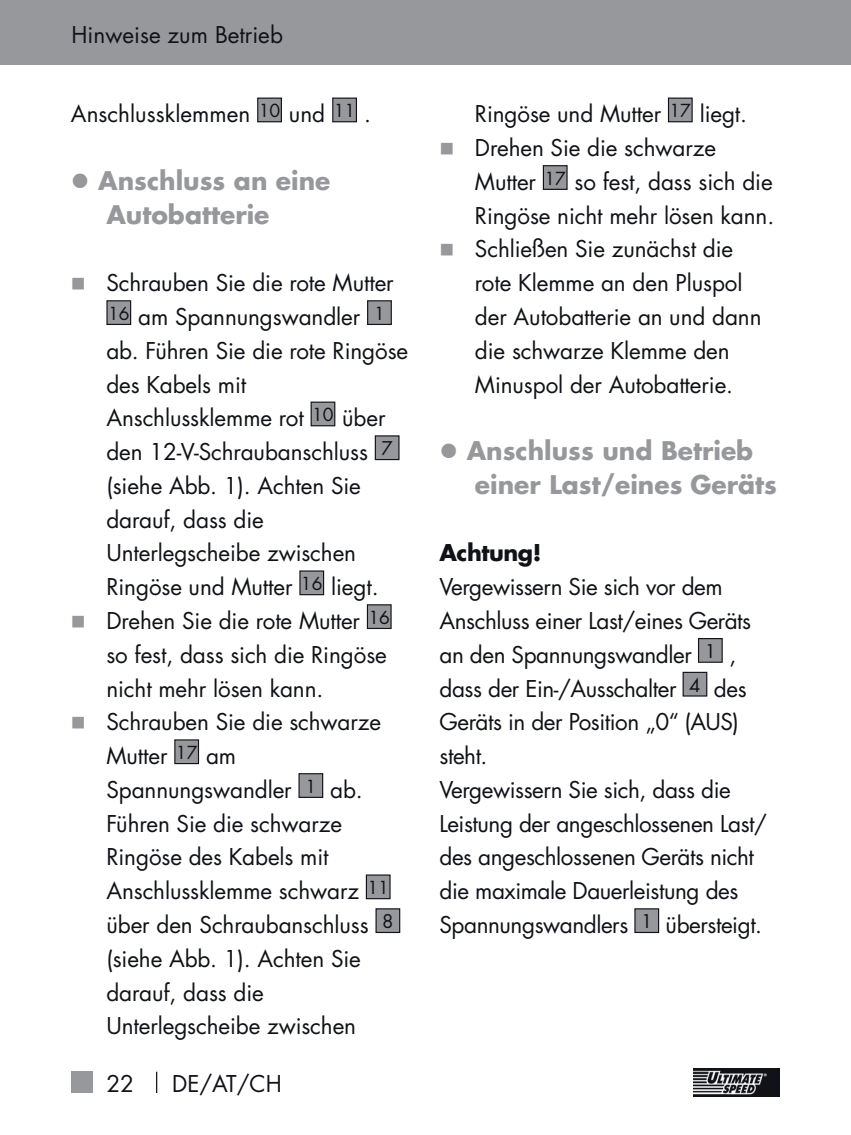
<style>
.page{position:relative;width:851px;height:1135px;background:#fff}
.page>*{position:absolute;margin:0;border:0;box-sizing:border-box;transform-origin:0 0}
.t1{font:700 25px/33.8px "Futura LT Pro";color:#96989b}
.t2{font:22.5px/33.8px "Futura LT Pro";letter-spacing:-.005em;color:#101218}
.t3{font:700 22.5px "Futura LT Pro";letter-spacing:-.02em;color:#101218}
</style>
<div class="page">
<div style="left:0;top:0;width:851px;height:65px;background:#96989b"></div>
<img style="left:693px;top:1068px;width:87px;height:28px">
<div style="left:71px;top:1071px;width:21px;height:21px;background:#96989b"></div>
<svg style="left:156px;top:1071px;width:1px;height:21px"></svg>
<div style="left:258px;top:98px;width:23px;height:24px;background:#96989b"></div>
<div style="left:257px;top:97px;width:25px;height:25px;border:1px solid #101218"></div>
<div style="left:333px;top:98px;width:23px;height:24px;background:#96989b"></div>
<div style="left:332px;top:97px;width:25px;height:25px;border:1px solid #101218"></div>
<div style="left:107px;top:301px;width:24px;height:23px;background:#96989b"></div>
<div style="left:106px;top:300px;width:25px;height:25px;border:1px solid #101218"></div>
<div style="left:368px;top:301px;width:23px;height:23px;background:#96989b"></div>
<div style="left:367px;top:300px;width:25px;height:25px;border:1px solid #101218"></div>
<div style="left:311px;top:402px;width:24px;height:23px;background:#96989b"></div>
<div style="left:311px;top:401px;width:24px;height:25px;border:1px solid #101218"></div>
<div style="left:375px;top:436px;width:24px;height:23px;background:#96989b"></div>
<div style="left:375px;top:435px;width:25px;height:25px;border:1px solid #101218"></div>
<div style="left:300px;top:571px;width:24px;height:23px;background:#96989b"></div>
<div style="left:299px;top:570px;width:25px;height:25px;border:1px solid #101218"></div>
<div style="left:367px;top:604px;width:24px;height:24px;background:#96989b"></div>
<div style="left:367px;top:604px;width:25px;height:24px;border:1px solid #101218"></div>
<div style="left:175px;top:739px;width:23px;height:24px;background:#96989b"></div>
<div style="left:299px;top:773px;width:24px;height:24px;background:#96989b"></div>
<div style="left:298px;top:772px;width:25px;height:25px;border:1px solid #101218"></div>
<div style="left:366px;top:874px;width:24px;height:24px;background:#96989b"></div>
<div style="left:366px;top:874px;width:25px;height:24px;border:1px solid #101218"></div>
<div style="left:376px;top:908px;width:24px;height:24px;background:#96989b"></div>
<div style="left:375px;top:907px;width:25px;height:25px;border:1px solid #101218"></div>
<div style="left:668px;top:98px;width:24px;height:24px;background:#96989b"></div>
<div style="left:668px;top:97px;width:25px;height:25px;border:1px solid #101218"></div>
<div style="left:543px;top:166px;width:24px;height:23px;background:#96989b"></div>
<div style="left:543px;top:165px;width:25px;height:25px;border:1px solid #101218"></div>
<div style="left:698px;top:638px;width:24px;height:24px;background:#96989b"></div>
<div style="left:698px;top:637px;width:25px;height:25px;border:1px solid #101218"></div>
<div style="left:683px;top:672px;width:24px;height:23px;background:#96989b"></div>
<div style="left:683px;top:671px;width:24px;height:25px;border:1px solid #101218"></div>
<div style="left:635px;top:908px;width:24px;height:24px;background:#96989b"></div>
<p class="t2" style="left:72px;top:18px;width:213px">Hinweise zum Betrieb</p>
<p class="t2" style="left:71px;top:97px;width:301px">Anschlussklemmen <sup>10</sup> und <sup>11</sup> .</p>
<p class="t1" style="left:106px;top:163px;width:226px;text-indent:-8px">Anschluss an eine<br>Autobatterie</p>
<p class="t2" style="left:106px;top:266px;width:303px">Schrauben Sie die rote Mutter<br><sup>16</sup> am Spannungswandler <sup>1 </sup>ab. Führen Sie die rote Ringöse des Kabels mit<br>Anschlussklemme rot <sup>10</sup> über den 12-V-Schraubanschluss <sup>7 </sup>(siehe Abb. 1). Achten Sie darauf, dass die<br>Unterlegscheibe zwischen<br>Ringöse und Mutter <sup>16</sup> liegt.<br>Drehen Sie die rote Mutter <sup>16 </sup>so fest, dass sich die Ringöse nicht mehr lösen kann.<br>Schrauben Sie die schwarze<br>Mutter <sup>17</sup> am<br>Spannungswandler <sup>1</sup> ab.<br>Führen Sie die schwarze<br>Ringöse des Kabels mit<br>Anschlussklemme schwarz <sup>11 </sup>über den Schraubanschluss <sup>8 </sup>(siehe Abb. 1). Achten Sie darauf, dass die<br>Unterlegscheibe zwischen</p>
<p class="t2" style="left:106px;top:1065px;width:29px">22</p>
<p class="t2" style="left:172px;top:1065px;width:111px">DE/AT/CH</p>
<p class="t2" style="left:475px;top:97px;width:301px">Ringöse und Mutter <sup>17</sup> liegt.<br>Drehen Sie die schwarze<br>Mutter <sup>17</sup> so fest, dass sich die<br>Ringöse nicht mehr lösen kann.<br>Schließen Sie zunächst die rote Klemme an den Pluspol der Autobatterie an und dann die schwarze Klemme den<br>Minuspol der Autobatterie.</p>
<p class="t1" style="left:475px;top:433px;width:303px;text-indent:-8px">Anschluss und Betrieb einer Last/eines Geräts</p>
<p class="t3" style="left:439px;top:535px;width:103px">Achtung!</p>
<p class="t2" style="left:439px;top:569px;width:329px">Vergewissern Sie sich vor dem<br>Anschluss einer Last/eines Geräts an den Spannungswandler <sup>1</sup> , dass der Ein-/Ausschalter <sup>4</sup> des<br>Geräts in der Position „0“ (AUS) steht.<br>Vergewissern Sie sich, dass die<br>Leistung der angeschlossenen Last/ des angeschlossenen Geräts nicht die maximale Dauerleistung des<br>Spannungswandlers <sup>1</sup> übersteigt.</p>
</div>
